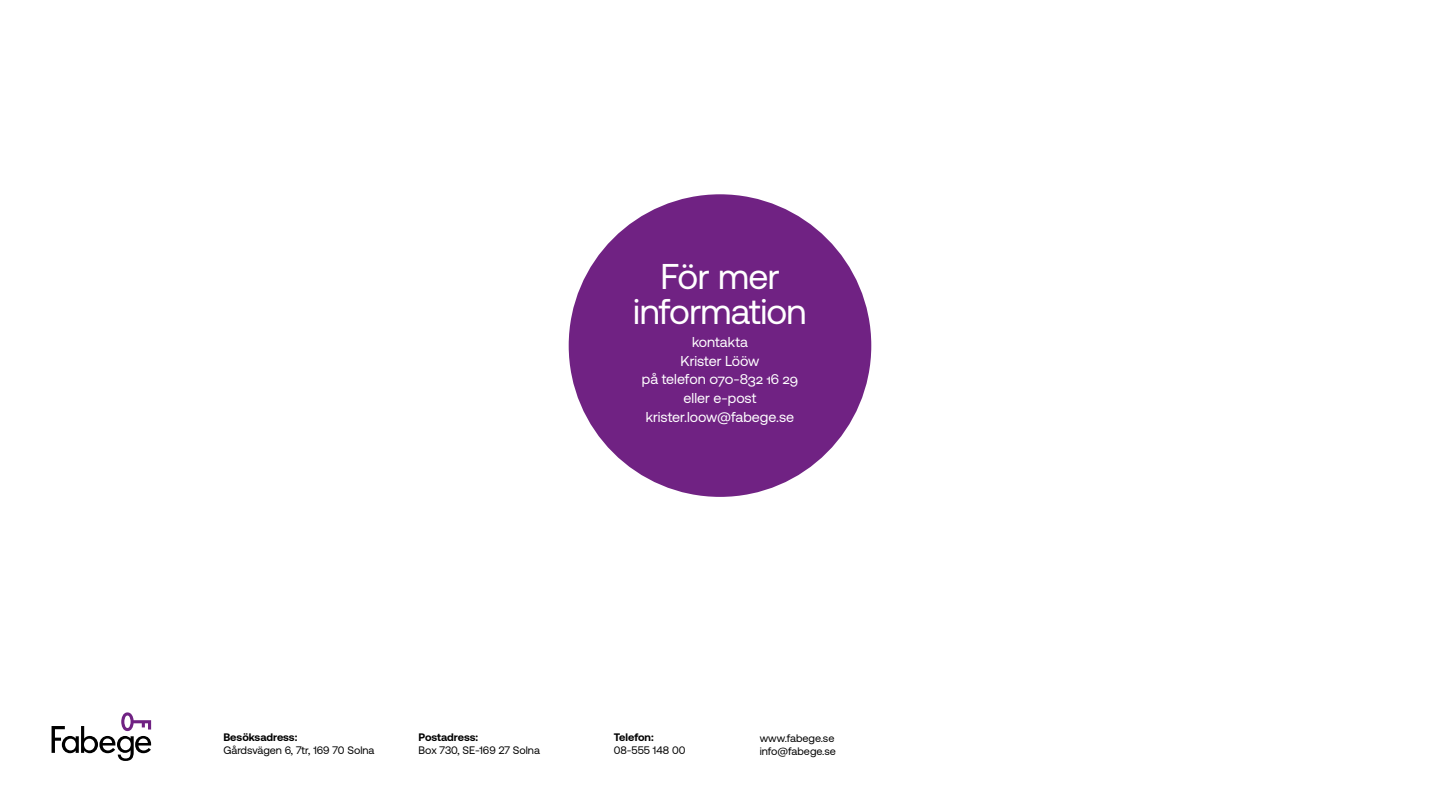
<style>
.page{position:relative;width:1440px;height:810px;background:#fff}
.page>*{position:absolute;margin:0;border:0;box-sizing:border-box;transform-origin:0 0}
.t1{font:35.78px/35.8px "Aeonik";letter-spacing:-.02em;color:#fff;text-align:center}
.t2{font:14.33px/18.6px "Aeonik";letter-spacing:-.005em;color:#fff;text-align:center}
.t3{font:10.88px/13px "Aeonik";color:#000}
.t4{font:700 10.88px "Aeonik";letter-spacing:-.005em;color:#000}
</style>
<div class="page">
<svg style="left:52px;top:712px;width:99px;height:49px"></svg>
<div style="left:569px;top:194px;width:302px;height:303px;background:#702283;border-radius:50%"></div>
<h1 class="t1" style="left:633px;top:258px;width:175px">För mer information</h1>
<h2 class="t2" style="left:642px;top:333px;width:158px">kontakta<br>Krister Lööw<br>på telefon 070-832 16 29 eller e-post krister.loow@fabege.se</h2>
<p class="t4" style="left:223px;top:731px;width:76px">Besöksadress:</p>
<p class="t3" style="left:223px;top:744px;width:153px">Gårdsvägen 6, 7tr, 169 70 Solna</p>
<p class="t4" style="left:419px;top:731px;width:61px">Postadress:</p>
<p class="t3" style="left:419px;top:744px;width:123px">Box 730, SE-169 27 Solna</p>
<p class="t4" style="left:614px;top:731px;width:42px">Telefon:</p>
<p class="t3" style="left:614px;top:744px;width:73px">08-555 148 00</p>
<p class="t3" style="left:760px;top:732px;width:78px">www.fabege.se info@fabege.se</p>
</div>
